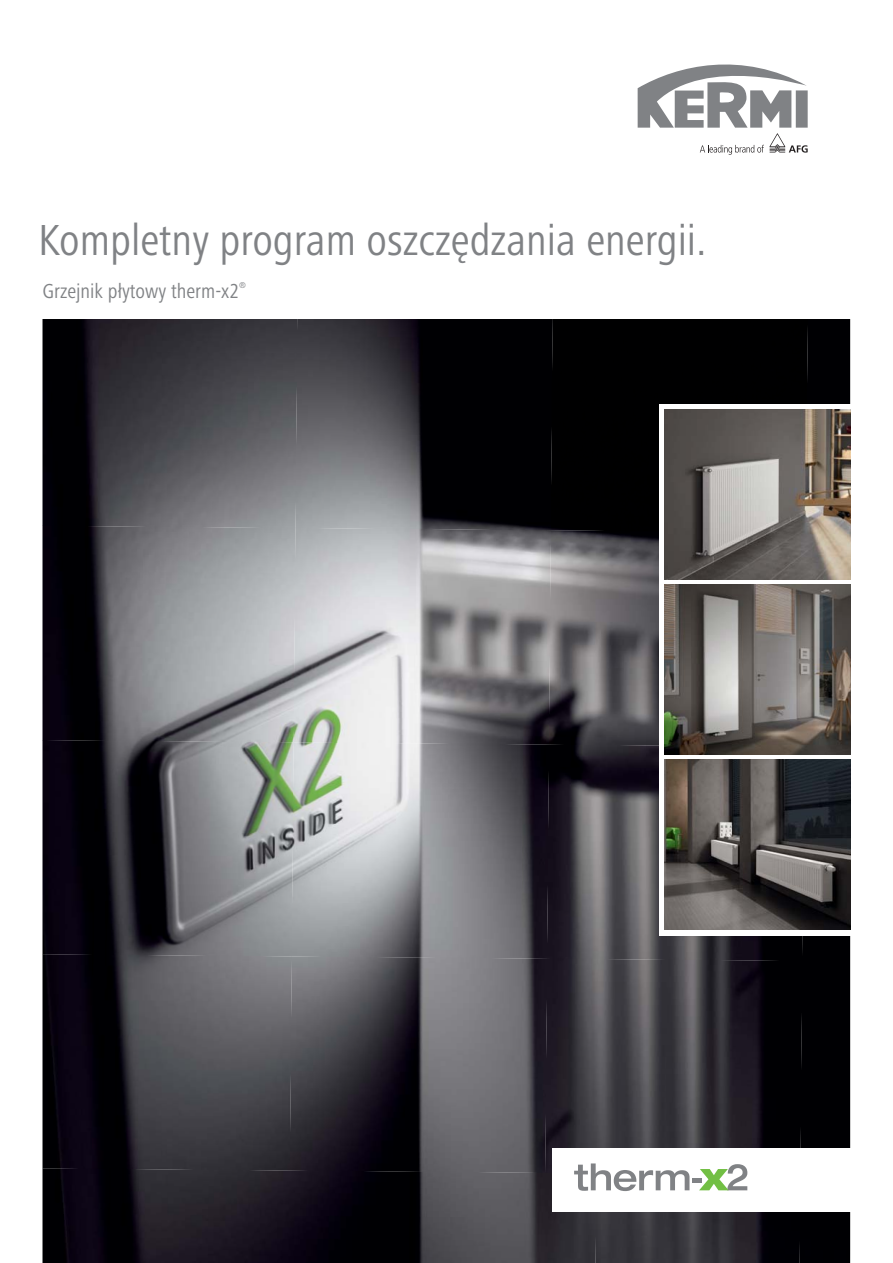
<style>
.page{position:relative;width:893px;height:1263px;background:#fff}
.page>*{position:absolute;margin:0;border:0;box-sizing:border-box;transform-origin:0 0}
.t1{font:condensed 45px "Frutiger Next LTW1 G";color:#808285}
.t2{font:condensed 21px "Frutiger Next LTW1 G";color:#808285}
.t3{font:condensed 8.7px "Frutiger Next LTW1 G";color:#808285}
</style>
<div class="page">
<img style="left:43px;top:319px;width:252px;height:207px">
<img style="left:295px;top:319px;width:256px;height:209px">
<div style="left:551px;top:319px;width:248px;height:211px;background:#000001"></div>
<div style="left:799px;top:319px;width:51px;height:944px;background:#000003"></div>
<img style="left:43px;top:526px;width:253px;height:214px">
<img style="left:293px;top:528px;width:258px;height:214px">
<img style="left:549px;top:530px;width:110px;height:214px">
<img style="left:43px;top:740px;width:251px;height:214px">
<img style="left:291px;top:742px;width:258px;height:214px">
<img style="left:547px;top:744px;width:257px;height:217px">
<img style="left:43px;top:954px;width:249px;height:214px">
<img style="left:290px;top:956px;width:257px;height:212px">
<img style="left:545px;top:958px;width:257px;height:210px">
<img style="left:43px;top:1168px;width:552px;height:95px">
<img style="left:595px;top:1212px;width:205px;height:51px">
<svg style="left:638px;top:65px;width:170px;height:90px"></svg>
<div style="left:796px;top:90px;width:12px;height:38px;background:#808285"></div>
<div style="left:553px;top:1148px;width:340px;height:64px;background:#fff"></div>
<svg style="left:574px;top:1163px;width:173px;height:28px"></svg>
<div style="left:659px;top:404px;width:191px;height:531px;background:#fff"></div>
<img style="left:664px;top:409px;width:186px;height:170px">
<img style="left:664px;top:585px;width:186px;height:170px">
<img style="left:664px;top:760px;width:186px;height:170px">
<p class="t1" style="left:38px;top:221px;width:670px">Kompletny program oszczędzania energii.</p>
<p class="t2" style="left:43px;top:282px;width:198px">Grzejnik płytowy therm-x2</p>
<p class="t3" style="left:239px;top:282px;width:8px">®</p>
</div>
